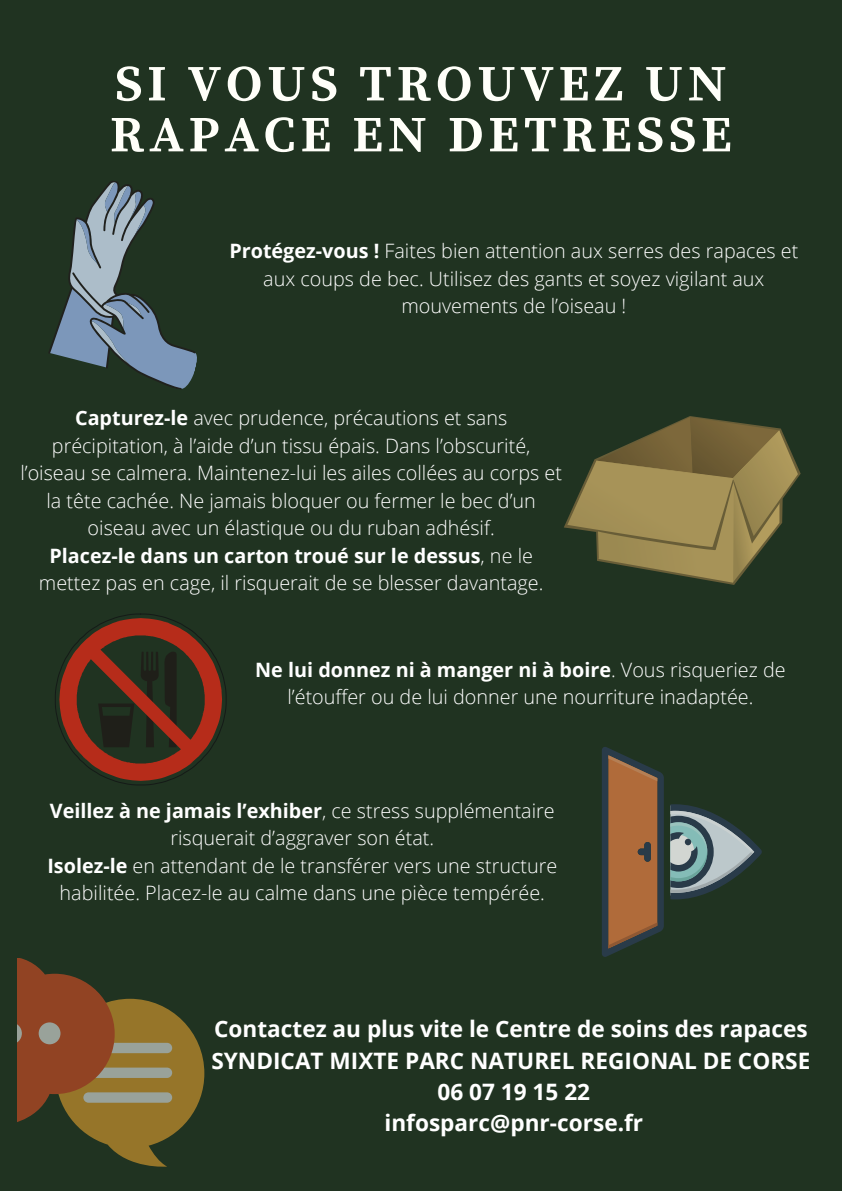
<style>
.page{position:relative;width:842px;height:1191px;background:#fff}
.page>*{position:absolute;margin:0;border:0;box-sizing:border-box;transform-origin:0 0}
.t1{font:700 50.9px/50.9px "Source Serif Pro";letter-spacing:.1em;color:#fffff9}
.t2{font:700 22.6px "Open Sans";color:#fff}
.t3{font:300 19.8px/27.6px "Open Sans";color:#fff;text-align:center}
.s1{font-weight:700}
</style>
<div class="page">
<div style="left:0;top:0;width:842px;height:1190px;background:#203321"></div>
<svg style="left:48px;top:181px;width:149px;height:209px"></svg>
<svg style="left:564px;top:416px;width:236px;height:168px"></svg>
<svg style="left:55px;top:613px;width:171px;height:172px"></svg>
<svg style="left:602px;top:747px;width:62px;height:209px;background:#7c583a"></svg>
<svg style="left:670px;top:804px;width:92px;height:95px"></svg>
<svg style="left:17px;top:958px;width:187px;height:209px"></svg>
<div style="left:39px;top:1022px;width:21px;height:22px;background:#99a29a;border-radius:50%"></div>
<p class="t1" style="left:110px;top:60px;width:623px">SI VOUS TROUVEZ UN<br>RAPACE EN DETRESSE</p>
<p class="t3" style="left:229px;top:237px;width:570px"><span class="s1">Protégez-vous !</span> Faites bien attention aux serres des rapaces et aux coups de bec. Utilisez des gants et soyez vigilant aux mouvements de l’oiseau !</p>
<p class="t3" style="left:75px;top:403px;width:434px"><span class="s1">Capturez-le</span> avec prudence, précautions et sans</p>
<p class="t3" style="left:20px;top:431px;width:543px">précipitation, à l’aide d’un tissu épais. Dans l’obscurité, l’oiseau se calmera. Maintenez-lui les ailes collées au corps et la tête cachée. Ne jamais bloquer ou fermer le bec d’un oiseau avec un élastique ou du ruban adhésif.</p>
<p class="t3" style="left:39px;top:541px;width:506px"><span class="s1">Placez-le dans un carton troué sur le dessus</span>, ne le mettez pas en cage, il risquerait de se blesser davantage.</p>
<p class="t3" style="left:255px;top:655px;width:532px"><span class="s1">Ne lui donnez ni à manger ni à boire</span>. Vous risqueriez de l’étouffer ou de lui donner une nourriture inadaptée.</p>
<p class="t3" style="left:50px;top:796px;width:506px"><span class="s1">Veillez à ne jamais l’exhiber</span>, ce stress supplémentaire risquerait d’aggraver son état.</p>
<p class="t3" style="left:47px;top:851px;width:511px"><span class="s1">Isolez-le</span> en attendant de le transférer vers une structure habilitée. Placez-le au calme dans une pièce tempérée.</p>
<p class="t2" style="left:214px;top:1013px;width:595px">Contactez au plus vite le Centre de soins des rapaces</p>
<p class="t2" style="left:211px;top:1044px;width:600px">SYNDICAT MIXTE PARC NATUREL REGIONAL DE CORSE</p>
<p class="t2" style="left:438px;top:1075px;width:154px">06 07 19 15 22</p>
<p class="t2" style="left:385px;top:1106px;width:260px">infosparc@pnr-corse.fr</p>
</div>
